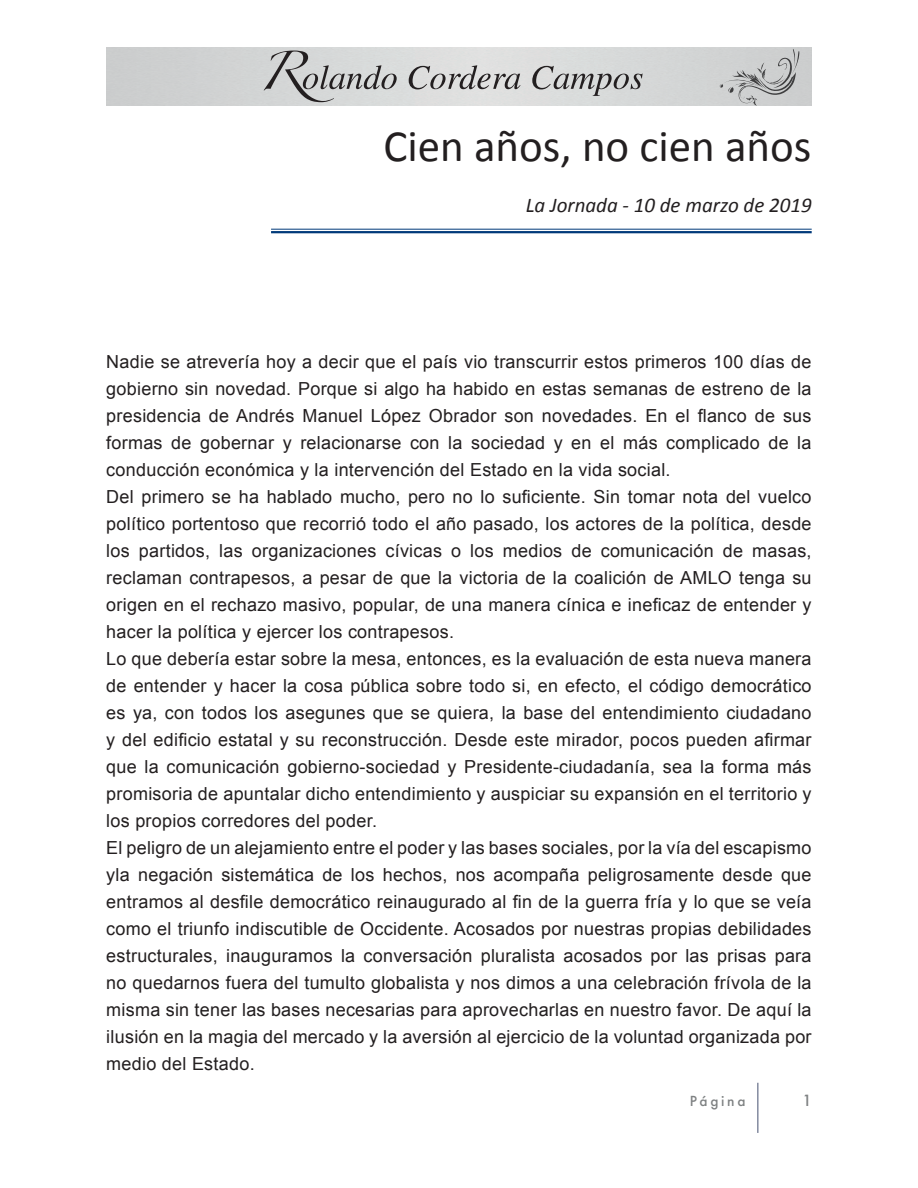
<style>
.page{position:relative;width:918px;height:1188px;background:#fff}
.page>*{position:absolute;margin:0;border:0;box-sizing:border-box;transform-origin:0 0}
.t1{font:45px "Calibri";color:#231f20}
.t2{font:italic 21px "Calibri";color:#231f20}
.t3{font:18px/27px "Arial";letter-spacing:.015em;color:#231f20;text-align:justify}
.t4{font:500 15px "Futura";color:#7e8182}
.t5{font:500 13.5px "Futura";letter-spacing:.2em;color:#7e8182}
</style>
<div class="page">
<svg style="left:264px;top:51px;width:133px;height:51px"></svg>
<svg style="left:409px;top:65px;width:112px;height:24px"></svg>
<svg style="left:532px;top:66px;width:111px;height:30px"></svg>
<svg style="left:719px;top:49px;width:80px;height:57px"></svg>
<hr style="left:757px;top:1083px;width:2px;height:50px;background:#848ba0">
<hr style="left:271px;top:229px;width:541px;height:1px;background:#013a7a">
<hr style="left:271px;top:231px;width:541px;height:2px;background:#013a7a">
<p class="t1" style="left:384px;top:118px;width:429px">Cien años, no cien años</p>
<p class="t2" style="left:526px;top:190px;width:288px">La Jornada - 10 de marzo de 2019</p>
<p class="t3" style="left:106px;top:349px;width:707px">Nadie se atrevería hoy a decir que el país vio transcurrir estos primeros 100 días de gobierno sin novedad. Porque si algo ha habido en estas semanas de estreno de la presidencia de Andrés Manuel López Obrador son novedades. En el flanco de sus formas de gobernar y relacionarse con la sociedad y en el más complicado de la conducción económica y la intervención del Estado en la vida social.</p>
<p class="t3" style="left:106px;top:484px;width:707px">Del primero se ha hablado mucho, pero no lo suficiente. Sin tomar nota del vuelco político portentoso que recorrió todo el año pasado, los actores de la política, desde los partidos, las organizaciones cívicas o los medios de comunicación de masas, reclaman contrapesos, a pesar de que la victoria de la coalición de AMLO tenga su origen en el rechazo masivo, popular, de una manera cínica e ineficaz de entender y hacer la política y ejercer los contrapesos.</p>
<p class="t3" style="left:106px;top:646px;width:707px">Lo que debería estar sobre la mesa, entonces, es la evaluación de esta nueva manera de entender y hacer la cosa pública sobre todo si, en efecto, el código democrático es ya, con todos los asegunes que se quiera, la base del entendimiento ciudadano y del edificio estatal y su reconstrucción. Desde este mirador, pocos pueden afirmar que la comunicación gobierno-sociedad y Presidente-ciudadanía, sea la forma más promisoria de apuntalar dicho entendimiento y auspiciar su expansión en el territorio y los propios corredores del poder.</p>
<p class="t3" style="left:106px;top:835px;width:707px">El peligro de un alejamiento entre el poder y las bases sociales, por la vía del escapismo yla negación sistemática de los hechos, nos acompaña peligrosamente desde que entramos al desfile democrático reinaugurado al fin de la guerra fría y lo que se veía como el triunfo indiscutible de Occidente. Acosados por nuestras propias debilidades estructurales, inauguramos la conversación pluralista acosados por las prisas para no quedarnos fuera del tumulto globalista y nos dimos a una celebración frívola de la misma sin tener las bases necesarias para aprovecharlas en nuestro favor. De aquí la ilusión en la magia del mercado y la aversión al ejercicio de la voluntad organizada por medio del Estado.</p>
<p class="t5" style="left:690px;top:1092px;width:57px">Página</p>
<p class="t4" style="left:802px;top:1091px;width:11px">1</p>
</div>
